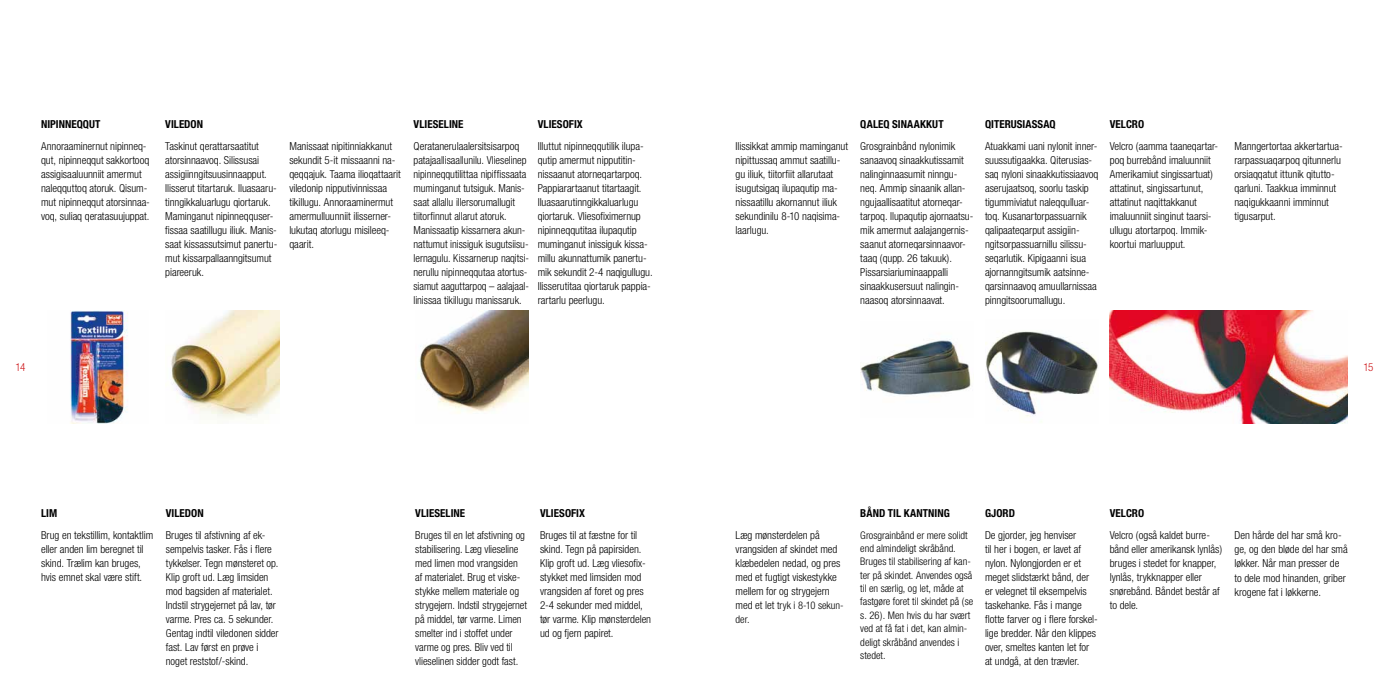
<style>
.page{position:relative;width:1389px;height:695px;background:#fff}
.page>*{position:absolute;margin:0;border:0;box-sizing:border-box;transform-origin:0 0}
.t1{font:300 condensed 11px/14px "Helvetica Neue";letter-spacing:-.005em;color:#000}
.t2{font:700 condensed 11px "Helvetica Neue";letter-spacing:.005em;color:#000}
.t3{font:300 condensed 11px "Helvetica Neue";color:#cd171a}
.t4{font:300 condensed 10.5px/13.4px "Helvetica Neue";color:#000}
.s1{font-size:11px}
</style>
<div class="page">
<img style="left:70px;top:310px;width:58px;height:113px">
<img style="left:418px;top:310px;width:111px;height:104px">
<img style="left:171px;top:310px;width:108px;height:109px">
<img style="left:860px;top:339px;width:111px;height:57px">
<img style="left:985px;top:331px;width:113px;height:91px">
<img style="left:1110px;top:310px;width:238px;height:113px">
<p class="t2" style="left:41px;top:117px;width:61px">NIPINNEQQUT</p>
<p class="t1" style="left:41px;top:139px;width:110px">Annoraaminernut nipinneq&shy;qut, nipinneqqut sakkortooq assigisaaluunniit amermut naleqquttoq atoruk. Qisum&shy;mut nipinneqqut atorsinnaa&shy;voq, suliaq qeratasuujuppat.</p>
<p class="t2" style="left:165px;top:117px;width:39px">VILEDON</p>
<p class="t1" style="left:165px;top:139px;width:114px">Taskinut qerattarsaatitut atorsinnaavoq. Silissusai assigiinngitsuusinnaapput.<br>Ilisserut titartaruk. Iluasaaru&shy;tinngikkaluarlugu qiortaruk.<br>Maminganut nipinneqquser&shy;fissaa saatillugu iliuk. Manis&shy;saat kissassutsimut panertu&shy;mut kissarpallaanngitsumut piareeruk.</p>
<p class="t1" style="left:289px;top:139px;width:113px">Manissaat nipitinniakkanut sekundit 5-it missaanni na&shy;qeqqajuk. Taama ilioqattaarit viledonip nipputivinnissaa tikillugu. Annoraaminermut amermulluunniit ilisserner&shy;lukutaq atorlugu misileeq&shy;qaarit.</p>
<p class="t2" style="left:414px;top:117px;width:51px">VLIESELINE</p>
<p class="t1" style="left:414px;top:139px;width:117px">Qeratanerulaalersitsisarpoq patajaallisaallunilu. Vlieselinep nipinneqqutilittaa nipiffissaata muminganut tutsiguk. Manis&shy;saat allallu illersorumallugit tiitorfinnut allarut atoruk.<br>Manissaatip kissarnera akun&shy;nattumut inissiguk isugutsiisu&shy;lernagulu. Kissarnerup naqitsi-- nerullu nipinneqqutaa atortus&shy;siamut aaguttarpoq – aalajaal&shy;linissaa tikillugu manissaruk.</p>
<p class="t2" style="left:538px;top:117px;width:47px">VLIESOFIX</p>
<p class="t1" style="left:538px;top:139px;width:116px">Illuttut nipinneqqutilik ilupa&shy;qutip amermut nipputitin&shy;nissaanut atorneqartarpoq.<br>Pappiarartaanut titartaagit.<br>Iluasaarutinngikkaluarlugu qiortaruk. Vliesofiximernup nipinneqqutitaa ilupaqutip muminganut inissiguk kissa&shy;millu akunnattumik panertu&shy;mik sekundit 2-4 naqigullugu.<br>Ilisserutitaa qiortaruk pappia&shy;rartarlu peerlugu.</p>
<p class="t1" style="left:736px;top:139px;width:114px">Ilissikkat ammip maminganut nipittussaq ammut saatillu&shy;gu iliuk, tiitorfiit allarutaat isugutsigaq ilupaqutip ma&shy;nissaatillu akornannut iliuk sekundinilu 8-10 naqisima&shy;laarlugu.</p>
<p class="t2" style="left:860px;top:117px;width:85px">QALEQ SINAAKKUT</p>
<p class="t1" style="left:860px;top:139px;width:113px">Grosgrainbånd nylonimik sanaavoq sinaakkutissamit nalinginnaasumit ninngu&shy;neq. Ammip sinaanik allan&shy;ngujaallisaatitut atorneqar&shy;tarpoq. Ilupaqutip ajornaatsu&shy;mik amermut aalajangernis&shy;saanut atorneqarsinnaavor&shy;taaq (qupp. 26 takuuk).<br>Pissarsiariuminaappalli sinaakkusersuut nalingin&shy;naasoq atorsinnaavat.</p>
<p class="t2" style="left:985px;top:117px;width:72px">QITERUSIASSAQ</p>
<p class="t1" style="left:985px;top:139px;width:115px">Atuakkami uani nylonit inner&shy;suussutigaakka. Qiterusias&shy;saq nyloni sinaakkutissiaavoq aserujaatsoq, soorlu taskip tigummiviatut naleqqulluar&shy;toq. Kusanartorpassuarnik qalipaateqarput assigiin&shy;ngitsorpassuarnillu silissu&shy;seqarlutik. Kipigaanni isua ajornanngitsumik aatsinne&shy;qarsinnaavoq amuullarnissaa pinngitsoorumallugu.</p>
<p class="t2" style="left:1110px;top:117px;width:36px">VELCRO</p>
<p class="t1" style="left:1110px;top:139px;width:110px">Velcro (aamma taaneqartar&shy;poq burrebånd imaluunniit<br>Amerikamiut singissartuat) attatinut, singissartunut, attatinut naqittakkanut imaluunniit singinut taarsi&shy;ullugu atortarpoq. Immik&shy;koortui marluupput.</p>
<p class="t1" style="left:1234px;top:139px;width:110px">Manngertortaa akkertartua&shy;rarpassuaqarpoq qitunnerlu orsiaqqatut ittunik qitutto&shy;qarluni. Taakkua imminnut naqigukkaanni imminnut tigusarput.</p>
<p class="t3" style="left:16px;top:361px;width:11px">14</p>
<p class="t3" style="left:1363px;top:361px;width:11px">15</p>
<p class="t2" style="left:41px;top:506px;width:18px">LI M</p>
<p class="t1" style="left:41px;top:528px;width:114px">Brug en tekstillim, kontaktlim eller anden lim beregnet til skind. Trælim kan bruges, hvis emnet skal være stift.</p>
<p class="t2" style="left:166px;top:506px;width:39px">VILEDON</p>
<p class="t1" style="left:166px;top:528px;width:114px">Bruges til afstivning af ek&shy;sempelvis tasker. Fås i flere tykkelser. Tegn mønsteret op.<br>Klip groft ud. Læg limsiden mod bagsiden af materialet.<br>Indstil strygejernet på lav, tør varme. Pres ca. 5 sekunder.<br>Gentag indtil viledonen sidder fast. Lav først en prøve i noget reststof/-skind.</p>
<p class="t2" style="left:415px;top:506px;width:51px">VLIESELINE</p>
<p class="t1" style="left:415px;top:528px;width:113px">Bruges til en let afstivning og stabilisering. Læg vlieseline med limen mod vrangsiden af materialet. Brug et viske&shy;stykke mellem materiale og strygejern. Indstil strygejernet på middel, tør varme. Limen smelter ind i stoffet under varme og pres. Bliv ved til vlieselinen sidder godt fast.</p>
<p class="t2" style="left:540px;top:506px;width:47px">VLIESOFIX</p>
<p class="t1" style="left:540px;top:528px;width:113px">Bruges til at fæstne for til skind. Tegn på papirsiden.<br>Klip groft ud. Læg vliesofix&shy;stykket med limsiden mod vrangsiden af foret og pres<br>2-4 sekunder med middel, tør varme. Klip mønsterdelen ud og fjern papiret.</p>
<p class="t1" style="left:736px;top:528px;width:106px">Læg mønsterdelen på vrangsiden af skindet med klæbedelen nedad, og pres med et fugtigt viskestykke mellem for og strygejern</p>
<p class="t4" style="left:736px;top:598px;width:110px"><span class="s1">med et let</span> tryk i 8-10 sekun&shy;der.</p>
<p class="t2" style="left:860px;top:506px;width:91px">BÅND TIL KANTNING</p>
<p class="t4" style="left:860px;top:528px;width:114px">Grosgrainbånd er mere solidt end almindeligt skråbånd.<br>Bruges til stabilisering af kan&shy;ter på skindet. Anvendes også til en særlig, og let, måde at fastgøre foret til skindet på (se s. 26). Men hvis du har svært ved at få fat i det, kan almin&shy;deligt skråbånd anvendes i stedet.</p>
<p class="t2" style="left:985px;top:506px;width:31px">GJORD</p>
<p class="t1" style="left:985px;top:528px;width:114px">De gjorder, jeg henviser<br>til her i bogen, er lavet af nylon. Nylongjorden er et meget slidstærkt bånd, der er velegnet til eksempelvis taskehanke. Fås i mange flotte farver og i flere forskel&shy;lige bredder. Når den klippes over, smeltes kanten let for at undgå, at den trævler.</p>
<p class="t2" style="left:1110px;top:506px;width:36px">VELCRO</p>
<p class="t1" style="left:1110px;top:528px;width:114px">Velcro (også kaldet burre&shy;bånd eller amerikansk lynlås) bruges i stedet for knapper, lynlås, trykknapper eller snørebånd. Båndet består af to dele.</p>
<p class="t1" style="left:1234px;top:528px;width:115px">Den hårde del har små kro&shy;ge, og den bløde del har små løkker. Når man presser de to dele mod hinanden, griber krogene fat i løkkerne.</p>
</div>
